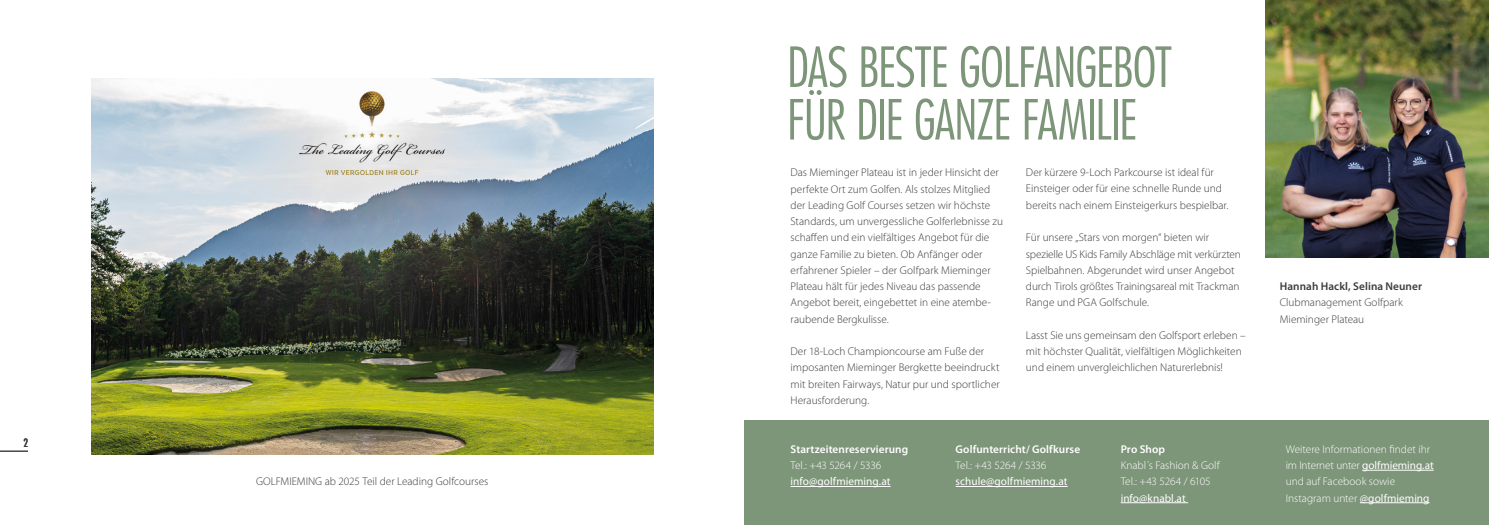
<style>
.page{position:relative;width:1489px;height:525px;background:#fff}
.page>*{position:absolute;margin:0;border:0;box-sizing:border-box;transform-origin:0 0}
.t1{font:300 condensed 53.75px/52.5px "Futura Std";letter-spacing:-.025em;color:#7d9579}
.t2{font:300 11.25px/16.2px "Myriad Pro";color:#3c3c3b}
.t3{font:300 11.25px/16.2px "Myriad Pro";color:#fff}
.t4{font:600 11.25px "Myriad Pro";letter-spacing:.005em;color:#fff}
.t5{font:11.25px "Myriad Pro";letter-spacing:.005em;color:#fff}
.t6{font:300 11.25px "Myriad Pro";letter-spacing:-.025em;color:#fff}
.t7{font:600 11.25px "Myriad Pro";letter-spacing:.005em;color:#3c3c3b}
.t8{font:condensed 11.25px "Futura Std";color:#3c3c3b}
.s1{font-weight:400}
</style>
<div class="page">
<img style="left:91px;top:79px;width:562px;height:375px">
<div style="left:744px;top:420px;width:744px;height:104px;background:#7d9579"></div>
<hr style="left:790px;top:486px;width:100px;height:1px;background:#fff">
<hr style="left:955px;top:486px;width:112px;height:1px;background:#fff">
<hr style="left:1120px;top:502px;width:67px;height:1px;background:#fff">
<hr style="left:1361px;top:469px;width:72px;height:1px;background:#fff">
<hr style="left:1359px;top:502px;width:70px;height:1px;background:#fff">
<img style="left:1265px;top:0;width:223px;height:257px">
<svg style="left:0;top:450px;width:28px;height:1px"></svg>
<img style="left:300px;top:91px;width:144px;height:83px">
<p class="t8" style="left:23px;top:436px;width:6px">2</p>
<p class="t2" style="left:256px;top:473px;width:234px">GOLFMIEMING ab 2025 Teil der Leading Golfcourses</p>
<h1 class="t1" style="left:787px;top:41px;width:386px">DAS BESTE GOLFANGEBOT<br>FÜR DIE GANZE FAMILIE</h1>
<p class="t2" style="left:790px;top:164px;width:214px">Das Mieminger Plateau ist in jeder Hinsicht der perfekte Ort zum Golfen. Als stolzes Mitglied der Leading Golf Courses setzen wir höchste Standards, um unvergessliche Golferlebnisse zu schaffen und ein vielfältiges Angebot für die ganze Familie zu bieten. Ob Anfänger oder erfahrener Spieler – der Golfpark Mieminger Plateau hält für jedes Niveau das passende Angebot bereit, eingebettet in eine atembe&shy;raubende Bergkulisse.</p>
<p class="t2" style="left:790px;top:343px;width:211px">Der 18-Loch Championcourse am Fuße der imposanten Mieminger Bergkette beeindruckt mit breiten Fairways, Natur pur und sportlicher Herausforderung.</p>
<p class="t2" style="left:1025px;top:164px;width:204px">Der kürzere 9-Loch Parkcourse ist ideal für<br>Einsteiger oder für eine schnelle Runde und bereits nach einem Einsteigerkurs bespielbar.</p>
<p class="t2" style="left:1025px;top:229px;width:216px">Für unsere „Stars von morgen“ bieten wir spezielle US Kids Family Abschläge mit verkürzten Spielbahnen. Abgerundet wird unser Angebot durch Tirols größtes Trainingsareal mit Trackman Range und PGA Golfschule.</p>
<p class="t2" style="left:1025px;top:327px;width:221px">Lasst Sie uns gemeinsam den Golfsport erleben – mit höchster Qualität, vielfältigen Möglichkeiten und einem unvergleichlichen Naturerlebnis!</p>
<p class="t4" style="left:790px;top:441px;width:119px">Startzeitenreservierung</p>
<p class="t6" style="left:790px;top:458px;width:92px">Tel.: +43 5264 / 5336</p>
<p class="t5" style="left:790px;top:474px;width:101px">info@golfmieming.at</p>
<p class="t4" style="left:955px;top:441px;width:126px">Golfunterricht/ Golfkurse</p>
<p class="t6" style="left:955px;top:458px;width:92px">Tel.: +43 5264 / 5336</p>
<p class="t5" style="left:955px;top:474px;width:113px">schule@golfmieming.at</p>
<p class="t4" style="left:1120px;top:441px;width:46px">Pro Shop</p>
<p class="t3" style="left:1120px;top:457px;width:100px">Knabl´s Fashion &amp; Golf<br>Tel.: +43 5264 / 6105</p>
<p class="t5" style="left:1120px;top:490px;width:66px">info@knabl.at</p>
<p class="t7" style="left:1279px;top:279px;width:144px">Hannah Hackl, Selina Neuner</p>
<p class="t2" style="left:1279px;top:294px;width:124px">Clubmanagement Golfpark<br>Mieminger Plateau</p>
<p class="t3" style="left:1285px;top:440px;width:149px">Weitere Informationen findet ihr im Internet unter <span class="s1">golfmieming.at </span>und auf Facebook sowie<br>Instagram unter <span class="s1">@golfmieming</span></p>
</div>
